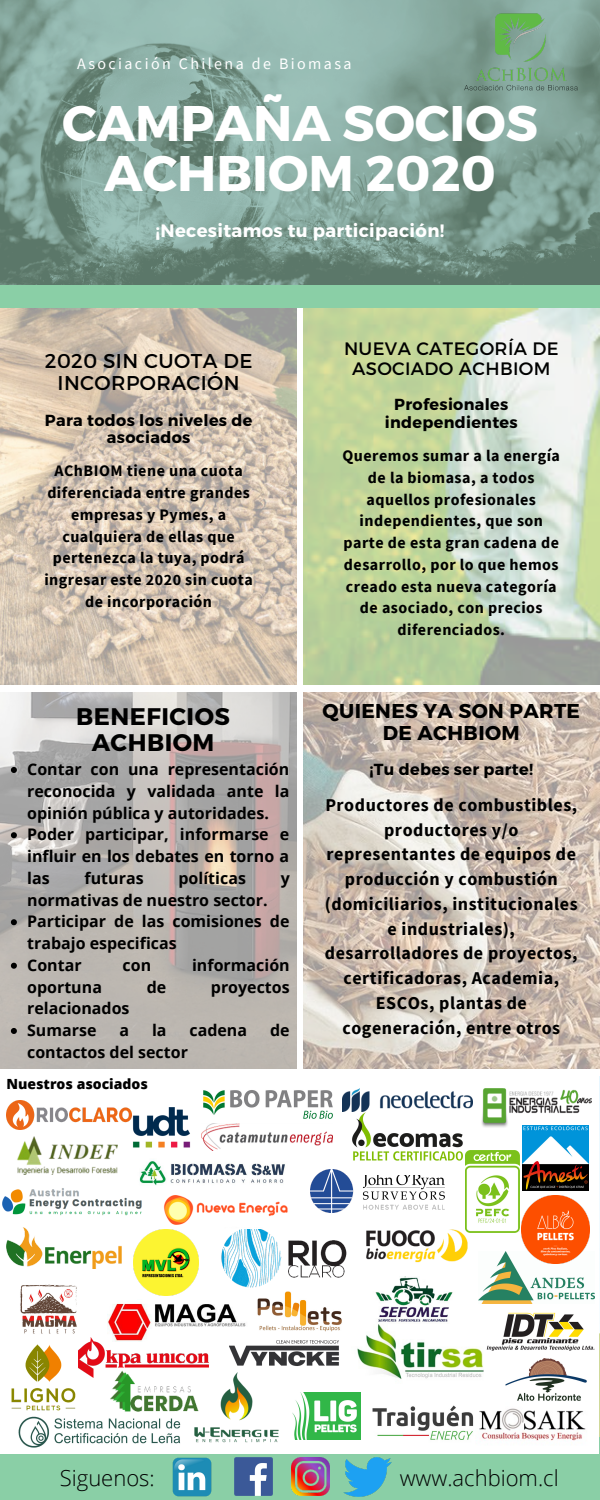
<style>
.page{position:relative;width:600px;height:1500px;background:#fff}
.page>*{position:absolute;margin:0;border:0;box-sizing:border-box;transform-origin:0 0}
.t1{font:700 50px/49.5px "Montserrat";color:#fff;text-align:center}
.t2{font:700 24px/26.2px "Montserrat";letter-spacing:.02em;color:#000;text-align:center}
.t3{font:300 22px "Open Sans";color:#000}
.t4{font:20px/21.8px "Montserrat";letter-spacing:.02em;color:#000;text-align:center}
.t5{font:700 20px/21.8px "Montserrat";letter-spacing:.02em;color:#000;text-align:center}
.t6{font:700 18px/24.8px "Source Sans Pro";letter-spacing:.03em;color:#000;text-align:center}
.t7{font:18px/19.5px "Montserrat";letter-spacing:.02em;color:#000;text-align:center}
.t8{font:700 18px "Montserrat";letter-spacing:.02em;color:#fff}
.t9{font:700 16px/21.8px "Source Sans Pro";letter-spacing:.03em;color:#000;text-align:center}
.t10{font:700 16px/21.8px "Open Sans";color:#000}
.t11{font:700 16px/17.2px "Montserrat";letter-spacing:.02em;color:#000;text-align:center}
.t12{font:16px "Source Sans Pro";letter-spacing:.15em;color:#fff}
.t13{font:800 14px "Open Sans";color:#000}
</style>
<div class="page">
<img style="left:0;top:0;width:600px;height:286px">
<img style="left:0;top:308px;width:296px;height:377px">
<img style="left:304px;top:308px;width:296px;height:377px">
<img style="left:0;top:692px;width:296px;height:377px">
<img style="left:304px;top:692px;width:296px;height:377px">
<div style="left:0;top:286px;width:600px;height:22px;background:#8acfa6"></div>
<div style="left:0;top:1438px;width:600px;height:62px;background:#8acfa6"></div>
<div style="left:0;top:1076px;width:599px;height:377px;background:#fff"></div>
<img style="left:17px;top:1137px;width:101px;height:37px">
<img style="left:195px;top:1372px;width:84px;height:71px">
<img style="left:2px;top:1188px;width:140px;height:28px">
<img style="left:130px;top:1161px;width:155px;height:37px">
<img style="left:310px;top:1170px;width:135px;height:43px">
<img style="left:346px;top:1112px;width:122px;height:62px">
<img style="left:342px;top:1089px;width:131px;height:23px">
<img style="left:20px;top:1284px;width:57px;height:50px">
<img style="left:221px;top:1229px;width:125px;height:59px">
<img style="left:163px;top:1191px;width:125px;height:34px">
<img style="left:107px;top:1303px;width:139px;height:34px">
<img style="left:132px;top:1107px;width:59px;height:41px">
<img style="left:479px;top:1252px;width:115px;height:52px">
<img style="left:11px;top:1344px;width:65px;height:67px">
<img style="left:78px;top:1337px;width:131px;height:40px">
<img style="left:201px;top:1123px;width:131px;height:28px">
<img style="left:203px;top:1090px;width:130px;height:29px">
<img style="left:481px;top:1088px;width:111px;height:41px">
<img style="left:366px;top:1229px;width:102px;height:34px">
<img style="left:134px;top:1230px;width:65px;height:65px">
<img style="left:18px;top:1416px;width:163px;height:32px">
<img style="left:523px;top:1125px;width:65px;height:65px">
<img style="left:257px;top:1291px;width:85px;height:41px">
<img style="left:521px;top:1196px;width:69px;height:68px">
<img style="left:229px;top:1340px;width:110px;height:26px">
<img style="left:375px;top:1276px;width:78px;height:49px">
<img style="left:357px;top:1325px;width:126px;height:54px">
<img style="left:293px;top:1392px;width:67px;height:48px">
<img style="left:109px;top:1371px;width:91px;height:43px">
<img style="left:486px;top:1312px;width:109px;height:39px">
<img style="left:372px;top:1405px;width:102px;height:35px">
<img style="left:506px;top:1358px;width:81px;height:43px">
<img style="left:479px;top:1408px;width:107px;height:33px">
<img style="left:6px;top:1228px;width:116px;height:41px">
<img style="left:172px;top:1457px;width:40px;height:40px">
<img style="left:235px;top:1458px;width:37px;height:37px">
<img style="left:292px;top:1458px;width:37px;height:37px">
<img style="left:343px;top:1457px;width:48px;height:39px">
<img style="left:465px;top:1151px;width:54px;height:82px">
<img style="left:459px;top:5px;width:124px;height:93px">
<svg style="left:11px;top:767px;width:6px;height:6px"></svg>
<svg style="left:11px;top:832px;width:6px;height:6px"></svg>
<svg style="left:11px;top:919px;width:6px;height:6px"></svg>
<svg style="left:11px;top:963px;width:6px;height:6px"></svg>
<svg style="left:11px;top:1028px;width:6px;height:6px"></svg>
<img style="left:6px;top:1101px;width:126px;height:28px">
<p class="t12" style="left:77px;top:53px;width:276px">Asociación Chilena de Biomasa</p>
<h1 class="t1" style="left:62px;top:96px;width:477px">CAMPAÑA SOCIOS<br>ACHBIOM 2020</h1>
<p class="t8" style="left:156px;top:219px;width:290px">¡Necesitamos tu participación!</p>
<p class="t4" style="left:45px;top:349px;width:209px">2020 SIN CUOTA DE<br>INCORPORACIÓN</p>
<p class="t11" style="left:45px;top:410px;width:209px">Para todos los niveles de asociados</p>
<p class="t9" style="left:44px;top:460px;width:210px">AChBIOM tiene una cuota diferenciada entre grandes empresas y Pymes, a cualquiera de ellas que pertenezca la tuya, podrá ingresar este 2020 sin cuota de incorporación</p>
<h2 class="t2" style="left:76px;top:702px;width:155px">BENEFICIOS<br>ACHBIOM</h2>
<p class="t10" style="left:27px;top:758px;width:264px">Contar con una representación reconocida y validada ante la opinión pública y autoridades.<br>Poder participar, informarse e influir en los debates en torno a las</p>
<p class="t10" style="left:85px;top:867px;width:61px">futuras</p>
<p class="t10" style="left:179px;top:867px;width:69px">políticas</p>
<p class="t10" style="left:281px;top:867px;width:11px">y</p>
<p class="t10" style="left:27px;top:889px;width:264px">normativas de nuestro sector.<br>Participar de las comisiones de trabajo especificas<br>Contar</p>
<p class="t10" style="left:123px;top:954px;width:30px">con</p>
<p class="t10" style="left:192px;top:954px;width:99px">información</p>
<p class="t10" style="left:27px;top:976px;width:76px">oportuna</p>
<p class="t10" style="left:147px;top:976px;width:21px">de</p>
<p class="t10" style="left:211px;top:976px;width:80px">proyectos</p>
<p class="t10" style="left:27px;top:997px;width:104px">relacionados<br>Sumarse</p>
<p class="t10" style="left:119px;top:1019px;width:11px">a</p>
<p class="t10" style="left:152px;top:1019px;width:16px">la</p>
<p class="t10" style="left:189px;top:1019px;width:59px">cadena</p>
<p class="t10" style="left:270px;top:1019px;width:21px">de</p>
<p class="t10" style="left:27px;top:1041px;width:162px">contactos del sector</p>
<p class="t13" style="left:7px;top:1074px;width:143px">Nuestros asociados</p>
<p class="t7" style="left:344px;top:338px;width:216px">NUEVA CATEGORÍA DE<br>ASOCIADO ACHBIOM</p>
<p class="t11" style="left:385px;top:395px;width:134px">Profesionales independientes</p>
<p class="t9" style="left:343px;top:445px;width:219px">Queremos sumar a la energía de la biomasa, a todos aquellos profesionales independientes, que son parte de esta gran cadena de desarrollo, por lo que hemos creado esta nueva categoría de asociado, con precios diferenciados.</p>
<p class="t5" style="left:323px;top:699px;width:259px">QUIENES YA SON PARTE<br>DE ACHBIOM</p>
<p class="t11" style="left:369px;top:760px;width:165px">¡Tu debes ser parte!</p>
<p class="t6" style="left:325px;top:792px;width:254px">Productores de combustibles, productores y/o representantes de equipos de producción y combustión (domiciliarios, institucionales e industriales), desarrolladores de proyectos, certificadoras, Academia,<br>ESCOs, plantas de cogeneración, entre otros</p>
<h3 class="t3" style="left:60px;top:1462px;width:96px">Siguenos:</h3>
<h3 class="t3" style="left:400px;top:1462px;width:161px">www.achbiom.cl</h3>
</div>
